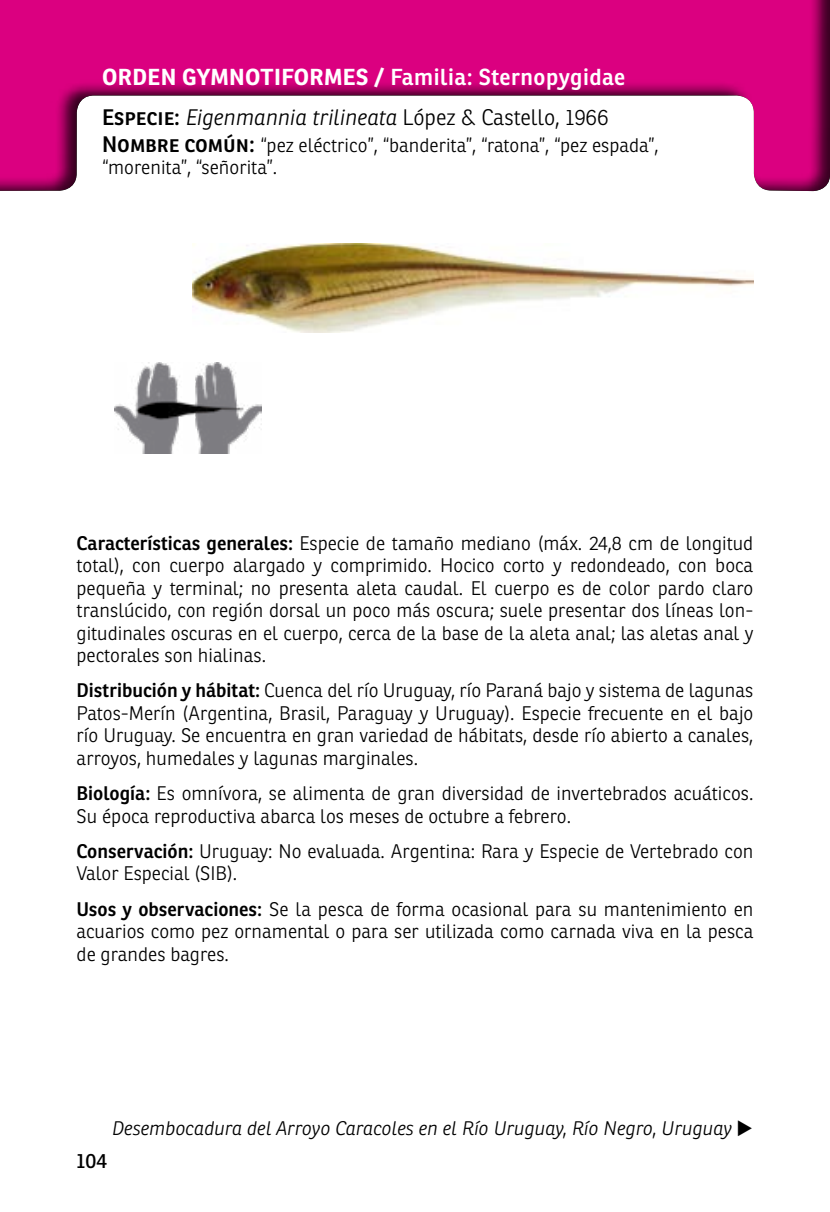
<style>
.page{position:relative;width:830px;height:1212px;background:#fff}
.page>*{position:absolute;margin:0;border:0;box-sizing:border-box;transform-origin:0 0}
.t1{font:600 22.5px "Ronnia";letter-spacing:.02em;color:#fff}
.t2{font:italic 300 21.82px "Ronnia";color:#000}
.t3{font:20.25px "Ronnia";color:#000}
.t4{font:300 19.12px/22.5px "Ronnia";color:#000}
.t5{font:italic 300 19.12px "Ronnia";color:#000}
.s1{font-weight:700}
.s2{font-weight:600;font-style:normal}
.s3{font-style:normal}
.s4{font-weight:600;font-size:21.82px}
.s5{font-weight:600}
</style>
<div class="page">
<div style="left:0;top:0;width:829px;height:194px;background:#000;opacity:.75"></div>
<img style="left:115px;top:362px;width:146px;height:91px">
<img style="left:192px;top:243px;width:561px;height:89px">
<p class="t1" style="left:102px;top:63px;width:524px"><span class="s1">ORDEN GYMNOTIFORMES /</span> Familia: Sternopygidae</p>
<p class="t2" style="left:102px;top:104px;width:508px"><span class="s2">Especie:</span> Eigenmannia trilineata <span class="s3">López &amp; Castello, 1966</span></p>
<p class="t4" style="left:102px;top:134px;width:557px"><span class="s4">Nombre común:</span> “pez eléctrico”, “banderita”, “ratona”, “pez espada”, “morenita”, “señorita”.</p>
<p class="t4" style="left:77px;top:531px;width:678px;text-align:justify"><span class="s5">Características generales:</span> Especie de tamaño mediano (máx. 24,8 cm de longitud total), con cuerpo alargado y comprimido. Hocico corto y redondeado, con boca pequeña y terminal; no presenta aleta caudal. El cuerpo es de color pardo claro translúcido, con región dorsal un poco más oscura; suele presentar dos líneas lon&shy;gitudinales oscuras en el cuerpo, cerca de la base de la aleta anal; las aletas anal y pectorales son hialinas.</p>
<p class="t4" style="left:77px;top:679px;width:678px;text-align:justify"><span class="s5">Distribución y hábitat:</span> Cuenca del río Uruguay, río Paraná bajo y sistema de lagunas Patos-Merín (Argentina, Brasil, Paraguay y Uruguay). Especie frecuente en el bajo río Uruguay. Se encuentra en gran variedad de hábitats, desde río abierto a canales, arroyos, humedales y lagunas marginales.</p>
<p class="t4" style="left:77px;top:782px;width:678px"><span class="s5">Biología:</span> Es omnívora, se alimenta de gran diversidad de invertebrados acuáticos.<br>Su época reproductiva abarca los meses de octubre a febrero.</p>
<p class="t4" style="left:77px;top:840px;width:678px"><span class="s5">Conservación:</span> Uruguay: No evaluada. Argentina: Rara y Especie de Vertebrado con<br>Valor Especial (SIB).</p>
<p class="t4" style="left:77px;top:897px;width:678px;text-align:justify"><span class="s5">Usos y observaciones:</span> Se la pesca de forma ocasional para su mantenimiento en acuarios como pez ornamental o para ser utilizada como carnada viva en la pesca de grandes bagres.</p>
<p class="t5" style="left:111px;top:1117px;width:643px">Desembocadura del Arroyo Caracoles en el Río Uruguay, Río Negro, Uruguay ◆</p>
<p class="t3" style="left:77px;top:1148px;width:32px">104</p>
</div>
